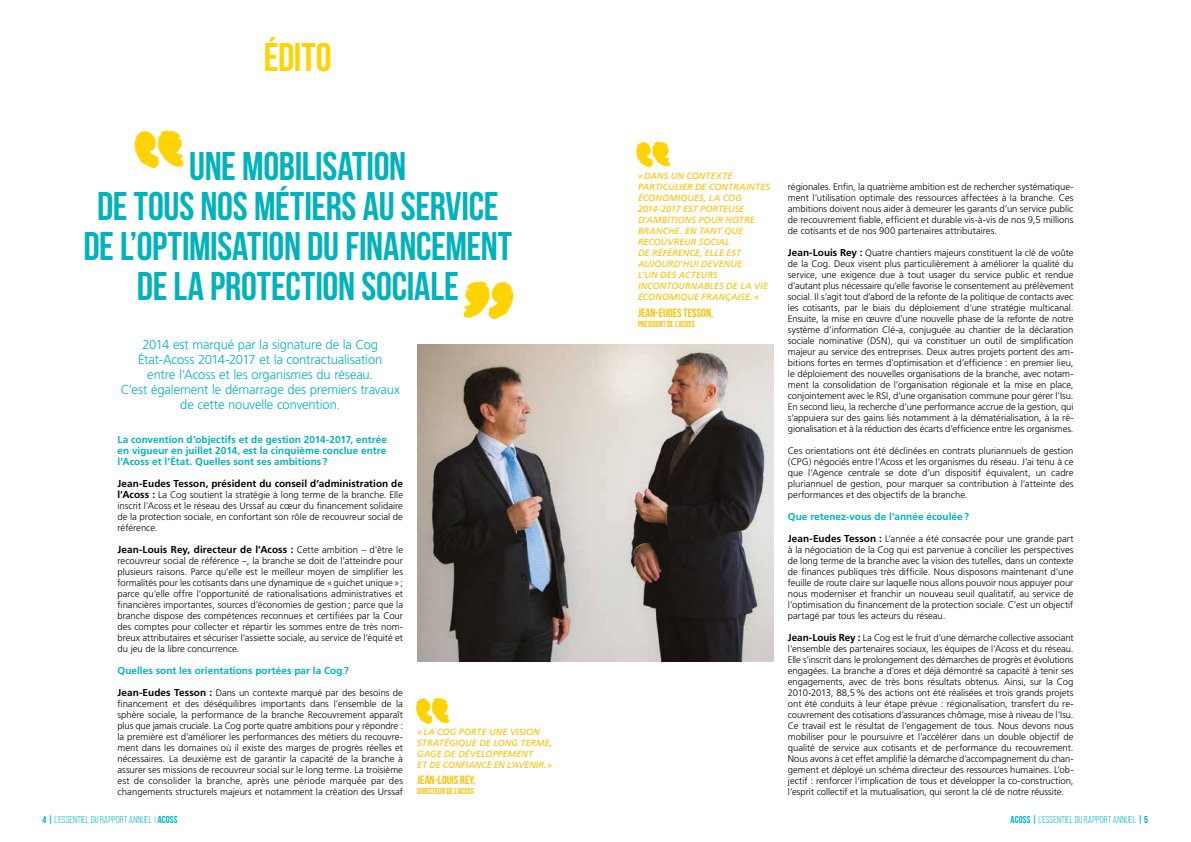
<style>
.page{position:relative;width:1191px;height:842px;background:#fff}
.page>*{position:absolute;margin:0;border:0;box-sizing:border-box;transform-origin:0 0}
.t1{font:40px/40px "Bebas Neue";letter-spacing:-.01em;color:#00b2bb;text-align:center}
.t2{font:40px "Bebas Neue";letter-spacing:-.005em;color:#ffd300}
.t3{font:300 13px/15px "Frutiger";letter-spacing:-.01em;color:#00b2bb;text-align:center}
.t4{font:12px "Bebas Neue";color:#fdc100}
.t5{font:700 10px/11px "Frutiger";letter-spacing:.005em;color:#00b2bb;text-align:justify}
.t6{font:700 10px "Frutiger";letter-spacing:.005em;color:#000}
.t7{font:10px "Bebas Neue";letter-spacing:.01em;color:#00b2bb}
.t8{font:300 9.5px/11px "Frutiger";color:#000;text-align:justify}
.t9{font:italic 9px/11px "Frutiger";letter-spacing:.01em;color:#fdc100}
.t10{font:8.5px "Bebas Neue";color:#fdc100}
.s1{font-weight:700;font-size:10px}
.s2{font-weight:300;font-size:9.5px}
.s3{font-weight:700}
</style>
<div class="page">
<img style="left:635px;top:141px;width:36px;height:27px">
<img style="left:415px;top:697px;width:35px;height:28px">
<img style="left:417px;top:344px;width:356px;height:318px">
<img style="left:134px;top:130px;width:50px;height:39px">
<img style="left:463px;top:281px;width:51px;height:39px">
<h1 class="t2" style="left:264px;top:35px;width:69px">ÉDITO</h1>
<h1 class="t1" style="left:83px;top:145px;width:430px">UNE MOBILISATION<br>DE TOUS NOS MÉTIERS AU SERVICE<br>DE L’OPTIMISATION DU FINANCEMENT<br>DE LA PROTECTION SOCIALE</h1>
<h2 class="t3" style="left:121px;top:337px;width:280px">2014 est marqué par la signature de la Cog État-Acoss 2014-2017 et la contractualisation<br>entre l’Acoss et les organismes du réseau.<br>C’est également le démarrage des premiers travaux de cette nouvelle convention.</h2>
<p class="t5" style="left:117px;top:434px;width:271px">La convention d’objectifs et de gestion 2014-2017, entrée en vigueur en juillet 2014, est la cinquième conclue entre l’Acoss et l’État. Quelles sont ses ambitions?</p>
<p class="t6" style="left:117px;top:478px;width:287px">Jean-Eudes Tesson, président du conseil d’administration de</p>
<p class="t8" style="left:117px;top:489px;width:287px"><span class="s1">l'Acoss :</span> La Cog soutient la stratégie à long terme de la branche. Elle inscrit l’Acoss et le réseau des Urssaf au cœur du financement solidaire de la protection sociale, en confortant son rôle de recouvreur social de référence.</p>
<p class="t6" style="left:117px;top:544px;width:287px">Jean-Louis Rey, directeur de l'Acoss : <span class="s2">Cette ambition – d'être le</span></p>
<p class="t8" style="left:117px;top:555px;width:287px">recouvreur social de référence –, la branche se doit de l’atteindre pour plusieurs raisons. Parce qu’elle est le meilleur moyen de simplifier les formalités pour les cotisants dans une dynamique de «guichet unique»; parce qu’elle offre l’opportunité de rationalisations administratives et financières importantes, sources d’économies de gestion; parce que la branche dispose des compétences reconnues et certifiées par la Cour des comptes pour collecter et répartir les sommes entre de très nom&shy;breux attributaires et sécuriser l’assiette sociale, au service de l’équité et du jeu de la libre concurrence.</p>
<p class="t5" style="left:117px;top:665px;width:233px">Quelles sont les orientations portées par la Cog?</p>
<p class="t8" style="left:117px;top:687px;width:287px"><span class="s1">Jean-Eudes Tesson :</span> Dans un contexte marqué par des besoins de financement et des déséquilibres importants dans l’ensemble de la sphère sociale, la performance de la branche Recouvrement apparaît plus que jamais cruciale. La Cog porte quatre ambitions pour y répondre : la première est d’améliorer les performances des métiers du recouvre&shy;ment dans les domaines où il existe des marges de progrès réelles et nécessaires. La deuxième est de garantir la capacité de la branche à assurer ses missions de recouvreur social sur le long terme. La troisième est de consolider la branche, après une période marquée par des changements structurels majeurs et notamment la création des Urssaf</p>
<p class="t9" style="left:417px;top:726px;width:137px">«LA COG PORTE UNE VISION<br>STRATÉGIQUE DE LONG TERME,<br>GAGE DE DÉVELOPPEMENT<br>ET DE CONFIANCE EN L’AVENIR.»</p>
<p class="t4" style="left:417px;top:773px;width:60px">JEAN-LOUIS REY,</p>
<p class="t10" style="left:417px;top:787px;width:58px">DIRECTEUR DE L’ACOSS</p>
<p class="t9" style="left:638px;top:170px;width:133px">«DANS UN CONTEXTE<br>PARTICULIER DE CONTRAINTES<br>ÉCONOMIQUES, LA COG<br>2014-2017 EST PORTEUSE<br>D’AMBITIONS POUR NOTRE<br>BRANCHE. EN TANT QUE<br>RECOUVREUR SOCIAL<br>DE RÉFÉRENCE, ELLE EST<br>AUJOURD’HUI DEVENUE<br>L’UN DES ACTEURS<br>INCONTOURNABLES DE LA VIE<br>ÉCONOMIQUE FRANÇAISE.»</p>
<p class="t4" style="left:638px;top:306px;width:77px">JEAN-EUDES TESSON,</p>
<p class="t10" style="left:638px;top:319px;width:58px">PRÉSIDENT DE L’ACOSS</p>
<p class="t8" style="left:788px;top:181px;width:287px">régionales. Enfin, la quatrième ambition est de rechercher systématique&shy;ment l’utilisation optimale des ressources affectées à la branche. Ces ambitions doivent nous aider à demeurer les garants d’un service public de recouvrement fiable, efficient et durable vis-à-vis de nos 9,5 millions de cotisants et de nos 900 partenaires attributaires.</p>
<p class="t8" style="left:788px;top:247px;width:287px"><span class="s1">Jean-Louis Rey :</span> Quatre chantiers majeurs constituent la clé de voûte de la Cog. Deux visent plus particulièrement à améliorer la qualité du service, une exigence due à tout usager du service public et rendue d’autant plus nécessaire qu’elle favorise le consentement au prélèvement social. Il s’agit tout d’abord de la refonte de la politique de contacts avec les cotisants, par le biais du déploiement d’une stratégie multicanal.<br>Ensuite, la mise en œuvre d’une nouvelle phase de la refonte de notre système d’information Clé-a, conjuguée au chantier de la déclaration sociale nominative (DSN), qui va constituer un outil de simplification majeur au service des entreprises. Deux autres projets portent des am&shy;bitions fortes en termes d’optimisation et d’efficience : en premier lieu, le déploiement des nouvelles organisations de la branche, avec notam&shy;ment la consolidation de l’organisation régionale et la mise en place, conjointement avec le RSI, d’une organisation commune pour gérer l’Isu.<br>En second lieu, la recherche d’une performance accrue de la gestion, qui s’appuiera sur des gains liés notamment à la dématérialisation, à la ré&shy;gionalisation et à la réduction des écarts d’efficience entre les organismes.</p>
<p class="t8" style="left:788px;top:445px;width:287px">Ces orientations ont été déclinées en contrats pluriannuels de gestion (CPG) négociés entre l’Acoss et les organismes du réseau. J’ai tenu à ce que l’Agence centrale se dote d’un dispositif équivalent, un cadre pluriannuel de gestion, pour marquer sa contribution à l’atteinte des performances et des objectifs de la branche.</p>
<p class="t5" style="left:788px;top:511px;width:183px">Que retenez-vous de l’année écoulée?</p>
<p class="t8" style="left:788px;top:533px;width:287px"><span class="s1">Jean-Eudes Tesson :</span> L’année a été consacrée pour une grande part à la négociation de la Cog qui est parvenue à concilier les perspectives de long terme de la branche avec la vision des tutelles, dans un contexte de finances publiques très difficile. Nous disposons maintenant d’une feuille de route claire sur laquelle nous allons pouvoir nous appuyer pour nous moderniser et franchir un nouveau seuil qualitatif, au service de l’optimisation du financement de la protection sociale. C’est un objectif partagé par tous les acteurs du réseau.</p>
<p class="t8" style="left:788px;top:632px;width:287px"><span class="s1">Jean-Louis Rey :</span> La Cog est le fruit d’une démarche collective associant l’ensemble des partenaires sociaux, les équipes de l’Acoss et du réseau.<br>Elle s’inscrit dans le prolongement des démarches de progrès et évolutions engagées. La branche a d’ores et déjà démontré sa capacité à tenir ses engagements, avec de très bons résultats obtenus. Ainsi, sur la Cog 2010-2013, 88,5% des actions ont été réalisées et trois grands projets ont été conduits à leur étape prévue : régionalisation, transfert du re&shy;couvrement des cotisations d’assurances chômage, mise à niveau de l’Isu.<br>Ce travail est le résultat de l’engagement de tous. Nous devons nous mobiliser pour le poursuivre et l’accélérer dans un double objectif de qualité de service aux cotisants et de performance du recouvrement.<br>Nous avons à cet effet amplifié la démarche d’accompagnement du chan&shy;gement et déployé un schéma directeur des ressources humaines. L’ob&shy;jectif : renforcer l’implication de tous et développer la co-construction, l’esprit collectif et la mutualisation, qui seront la clé de notre réussite.</p>
<p class="t7" style="left:43px;top:814px;width:137px"><span class="s3">4 |</span> L’ESSENTIEL DU RAPPORT ANNUEL | <span class="s3">ACOSS</span></p>
<p class="t7" style="left:1010px;top:814px;width:139px"><span class="s3">ACOSS |</span> L’ESSENTIEL DU RAPPORT ANNUEL <span class="s3">| 5</span></p>
</div>
